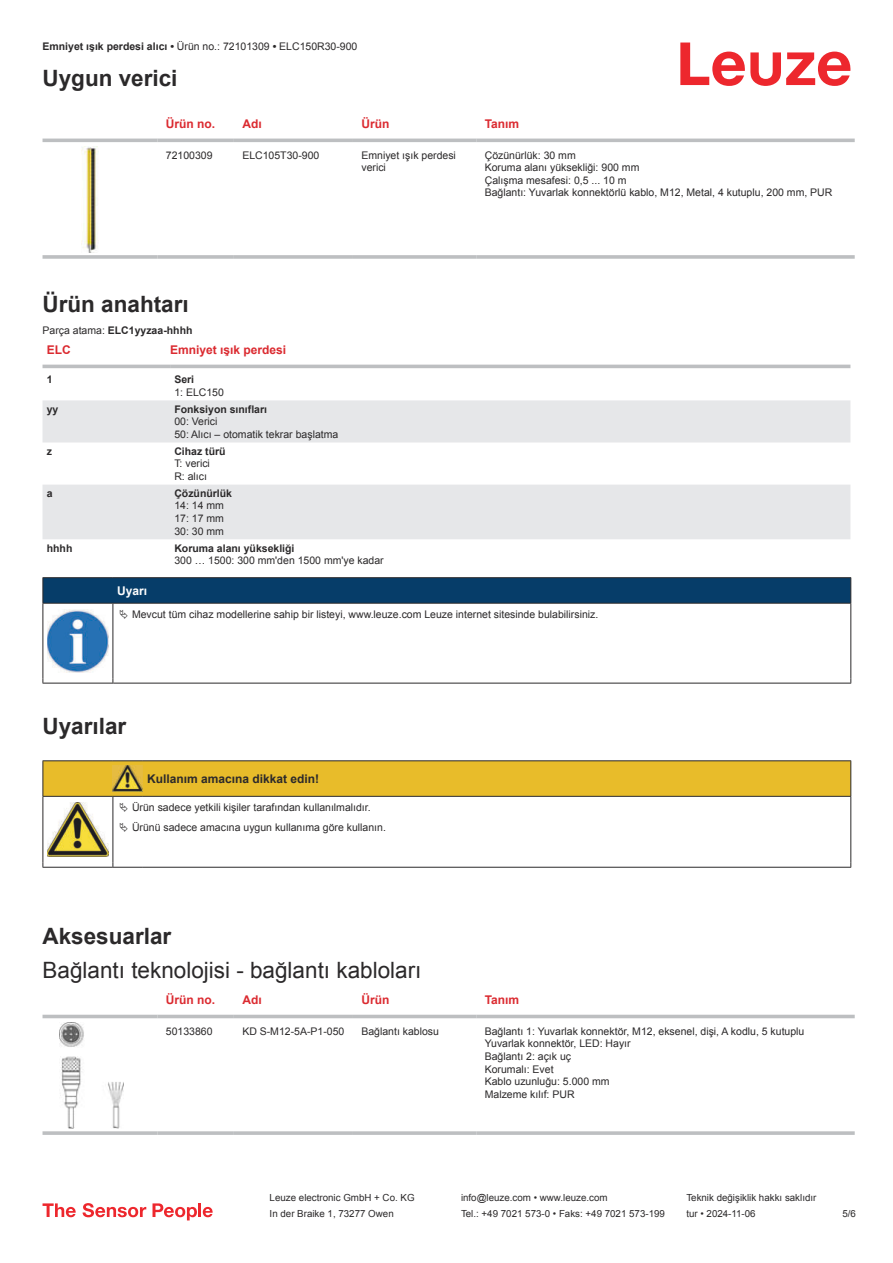
<style>
.page{position:relative;width:893px;height:1263px;background:#fff}
.page>*{position:absolute;margin:0;border:0;box-sizing:border-box;transform-origin:0 0}
.t1{font:700 22.5px "Arial";color:#2b292a}
.t2{font:22.5px "Arial";color:#2b292a}
.t3{font:700 12px "Arial";color:#db2a30}
.t4{font:700 12px "Arial";color:#2b292a}
.t5{font:700 12px "Arial";color:#fff}
.t6{font:10.5px/12.6px "Arial";color:#2b292a}
.t7{font:700 10.5px "Arial";color:#2b292a}
.t8{font:9.75px "Arial";color:#2b292a}
.s1{font-weight:700}
.s2{font-weight:400}
</style>
<div class="page">
<svg style="left:680px;top:43px;width:170px;height:43px"></svg>
<svg style="left:43px;top:138px;width:812px;height:107px"></svg>
<hr style="left:43px;top:139px;width:114px;height:3px;background:#bdbfc1">
<hr style="left:157px;top:139px;width:77px;height:3px;background:#bdbfc1">
<hr style="left:234px;top:139px;width:119px;height:3px;background:#bdbfc1">
<hr style="left:353px;top:139px;width:123px;height:3px;background:#bdbfc1">
<hr style="left:476px;top:139px;width:379px;height:3px;background:#bdbfc1">
<svg style="left:43px;top:255px;width:114px;height:4px"></svg>
<hr style="left:157px;top:255px;width:77px;height:4px;background:#c7c8ca">
<hr style="left:234px;top:255px;width:119px;height:4px;background:#bdbfc1">
<svg style="left:353px;top:255px;width:123px;height:4px"></svg>
<hr style="left:476px;top:255px;width:379px;height:4px;background:#c7c8ca">
<img style="left:82px;top:146px;width:19px;height:107px">
<div style="left:43px;top:364px;width:807px;height:5px;background:#ebecec"></div>
<svg style="left:43px;top:400px;width:807px;height:139px;fill:#e6e7e9"></svg>
<hr style="left:43px;top:365px;width:127px;height:3px;background:#bdbfc1">
<hr style="left:170px;top:365px;width:680px;height:3px;background:#bdbfc1">
<div style="left:43px;top:1014px;width:812px;height:5px;background:#ececed"></div>
<hr style="left:43px;top:1015px;width:114px;height:3px;background:#bdbfc1">
<hr style="left:157px;top:1015px;width:77px;height:3px;background:#bdbfc1">
<hr style="left:234px;top:1015px;width:119px;height:3px;background:#bdbfc1">
<hr style="left:353px;top:1015px;width:123px;height:3px;background:#bdbfc1">
<hr style="left:476px;top:1015px;width:379px;height:3px;background:#bdbfc1">
<svg style="left:43px;top:1131px;width:114px;height:4px"></svg>
<svg style="left:157px;top:1131px;width:77px;height:4px"></svg>
<svg style="left:234px;top:1131px;width:119px;height:4px"></svg>
<svg style="left:353px;top:1131px;width:123px;height:4px"></svg>
<svg style="left:476px;top:1131px;width:379px;height:4px;background:#c3c5c7"></svg>
<img style="left:59px;top:1022px;width:65px;height:107px">
<svg style="left:43px;top:1203px;width:33px;height:14px"></svg>
<svg style="left:83px;top:1203px;width:63px;height:14px"></svg>
<svg style="left:153px;top:1203px;width:44px;height:17px"></svg>
<hr style="left:198px;top:1203px;width:3px;height:14px;background:#ed272d">
<svg style="left:203px;top:1207px;width:10px;height:10px"></svg>
<svg style="left:44px;top:604px;width:806px;height:79px"></svg>
<hr style="left:43px;top:577px;width:70px;height:1px;background:#2b292a">
<hr style="left:43px;top:603px;width:70px;height:1px;background:#2b292a">
<hr style="left:113px;top:577px;width:738px;height:1px;background:#2b292a">
<svg style="left:43px;top:578px;width:808px;height:25px;background:#063c67"></svg>
<hr style="left:113px;top:603px;width:738px;height:1px;background:#2b292a">
<hr style="left:43px;top:604px;width:1px;height:75px;background:#2b292a">
<hr style="left:113px;top:604px;width:1px;height:75px;background:#2b292a">
<hr style="left:850px;top:604px;width:1px;height:75px;background:#2b292a">
<hr style="left:43px;top:683px;width:70px;height:1px;background:#2b292a">
<hr style="left:113px;top:683px;width:738px;height:1px;background:#2b292a">
<img style="left:47px;top:610px;width:61px;height:62px">
<div style="left:115px;top:604px;width:734px;height:20px;background:#fff"></div>
<svg style="left:44px;top:838px;width:806px;height:29px"></svg>
<hr style="left:43px;top:760px;width:70px;height:1px;background:#2b292a">
<hr style="left:113px;top:760px;width:30px;height:1px;background:#2b292a">
<hr style="left:143px;top:760px;width:708px;height:1px;background:#2b292a">
<hr style="left:43px;top:797px;width:1px;height:66px;background:#2b292a">
<hr style="left:113px;top:797px;width:1px;height:66px;background:#2b292a">
<hr style="left:850px;top:797px;width:1px;height:66px;background:#2b292a">
<hr style="left:43px;top:867px;width:70px;height:1px;background:#2b292a">
<hr style="left:113px;top:867px;width:30px;height:1px;background:#2b292a">
<hr style="left:143px;top:867px;width:708px;height:1px;background:#2b292a">
<img style="left:47px;top:838px;width:61px;height:18px">
<svg style="left:43px;top:761px;width:808px;height:77px"></svg>
<p class="t6" style="left:43px;top:41px;width:316px"><span class="s1">Emniyet ışık perdesi alıcı •</span> Ürün no.: 72101309 <span class="s1">•</span> ELC150R30-900</p>
<h1 class="t1" style="left:43px;top:63px;width:137px">Uygun verici</h1>
<p class="t3" style="left:166px;top:115px;width:51px">Ürün no.</p>
<p class="t3" style="left:242px;top:115px;width:21px">Adı</p>
<p class="t3" style="left:361px;top:119px;width:29px">Ürün</p>
<p class="t3" style="left:485px;top:115px;width:36px">Tanım</p>
<p class="t6" style="left:166px;top:150px;width:48px">72100309</p>
<p class="t6" style="left:242px;top:150px;width:79px">ELC105T30-900</p>
<p class="t6" style="left:361px;top:148px;width:96px">Emniyet ışık perdesi verici</p>
<p class="t6" style="left:485px;top:148px;width:349px">Çözünürlük: 30 mm<br>Koruma alanı yüksekliği: 900 mm<br>Çalışma mesafesi: 0,5 ... 10 m<br>Bağlantı: Yuvarlak konnektörlü kablo, M12, Metal, 4 kutuplu, 200 mm, PUR</p>
<h1 class="t1" style="left:43px;top:288px;width:148px">Ürün anahtarı</h1>
<p class="t7" style="left:43px;top:323px;width:151px"><span class="s2">Parça atama:</span> ELC1yyzaa-hhhh</p>
<p class="t3" style="left:47px;top:345px;width:25px">ELC</p>
<p class="t3" style="left:170px;top:341px;width:118px">Emniyet ışık perdesi</p>
<p class="t7" style="left:47px;top:372px;width:7px">1</p>
<p class="t7" style="left:174px;top:375px;width:21px">Seri</p>
<p class="t6" style="left:174px;top:387px;width:51px">1: ELC150</p>
<p class="t7" style="left:47px;top:405px;width:13px">yy</p>
<p class="t7" style="left:174px;top:401px;width:94px">Fonksiyon sınıfları</p>
<p class="t6" style="left:174px;top:415px;width:165px">00: Verici<br>50: Alıcı – otomatik tekrar başlatma</p>
<p class="t7" style="left:47px;top:447px;width:7px">z</p>
<p class="t7" style="left:174px;top:447px;width:53px">Cihaz türü</p>
<p class="t6" style="left:174px;top:458px;width:37px">T: verici<br>R: alıcı</p>
<p class="t7" style="left:47px;top:489px;width:7px">a</p>
<p class="t7" style="left:174px;top:486px;width:59px">Çözünürlük</p>
<p class="t6" style="left:174px;top:499px;width:51px;text-align:justify">14: 14 mm 17: 17 mm 30: 30 mm</p>
<p class="t7" style="left:47px;top:544px;width:27px">hhhh</p>
<p class="t7" style="left:174px;top:540px;width:122px">Koruma alanı yüksekliği</p>
<p class="t6" style="left:174px;top:554px;width:211px">300 … 1500: 300 mm'den 1500 mm'ye kadar</p>
<p class="t5" style="left:117px;top:582px;width:32px">Uyarı</p>
<p class="t6" style="left:132px;top:608px;width:468px">Mevcut tüm cihaz modellerine sahip bir listeyi, www.leuze.com Leuze internet sitesinde bulabilirsiniz.</p>
<h1 class="t1" style="left:43px;top:711px;width:85px">Uyarılar</h1>
<p class="t4" style="left:147px;top:770px;width:174px">Kullanım amacına dikkat edin!</p>
<p class="t6" style="left:132px;top:797px;width:255px;line-height:20.2px">Ürün sadece yetkili kişiler tarafından kullanılmalıdır.<br>Ürünü sadece amacına uygun kullanıma göre kullanın.</p>
<h1 class="t1" style="left:43px;top:920px;width:130px">Aksesuarlar</h1>
<h1 class="t2" style="left:43px;top:954px;width:380px">Bağlantı teknolojisi - bağlantı kabloları</h1>
<p class="t3" style="left:166px;top:991px;width:51px">Ürün no.</p>
<p class="t3" style="left:242px;top:991px;width:21px">Adı</p>
<p class="t3" style="left:361px;top:995px;width:29px">Ürün</p>
<p class="t3" style="left:485px;top:991px;width:36px">Tanım</p>
<p class="t6" style="left:166px;top:1025px;width:48px">50133860</p>
<p class="t6" style="left:242px;top:1025px;width:104px">KD S-M12-5A-P1- 050</p>
<p class="t6" style="left:361px;top:1025px;width:79px">Bağlantı kablosu</p>
<p class="t6" style="left:485px;top:1025px;width:321px">Bağlantı 1: Yuvarlak konnektör, M12, eksenel, dişi, A kodlu, 5 kutuplu<br>Yuvarlak konnektör, LED: Hayır<br>Bağlantı 2: açık uç<br>Korumalı: Evet<br>Kablo uzunluğu: 5.000 mm<br>Malzeme kılıf: PUR</p>
<p class="t8" style="left:270px;top:1191px;width:146px">Leuze electronic GmbH + Co. KG</p>
<p class="t8" style="left:461px;top:1191px;width:148px">info@leuze.com • www.leuze.com</p>
<p class="t8" style="left:686px;top:1191px;width:132px">Teknik değişiklik hakkı saklıdır</p>
<p class="t8" style="left:270px;top:1207px;width:126px">In der Braike 1, 73277 Owen</p>
<p class="t8" style="left:461px;top:1207px;width:205px">Tel.: +49 7021 573-0 • Faks: +49 7021 573-199</p>
<p class="t8" style="left:686px;top:1207px;width:71px">tur • 2024-11-06</p>
<p class="t8" style="left:842px;top:1210px;width:15px">5 /6</p>
</div>
